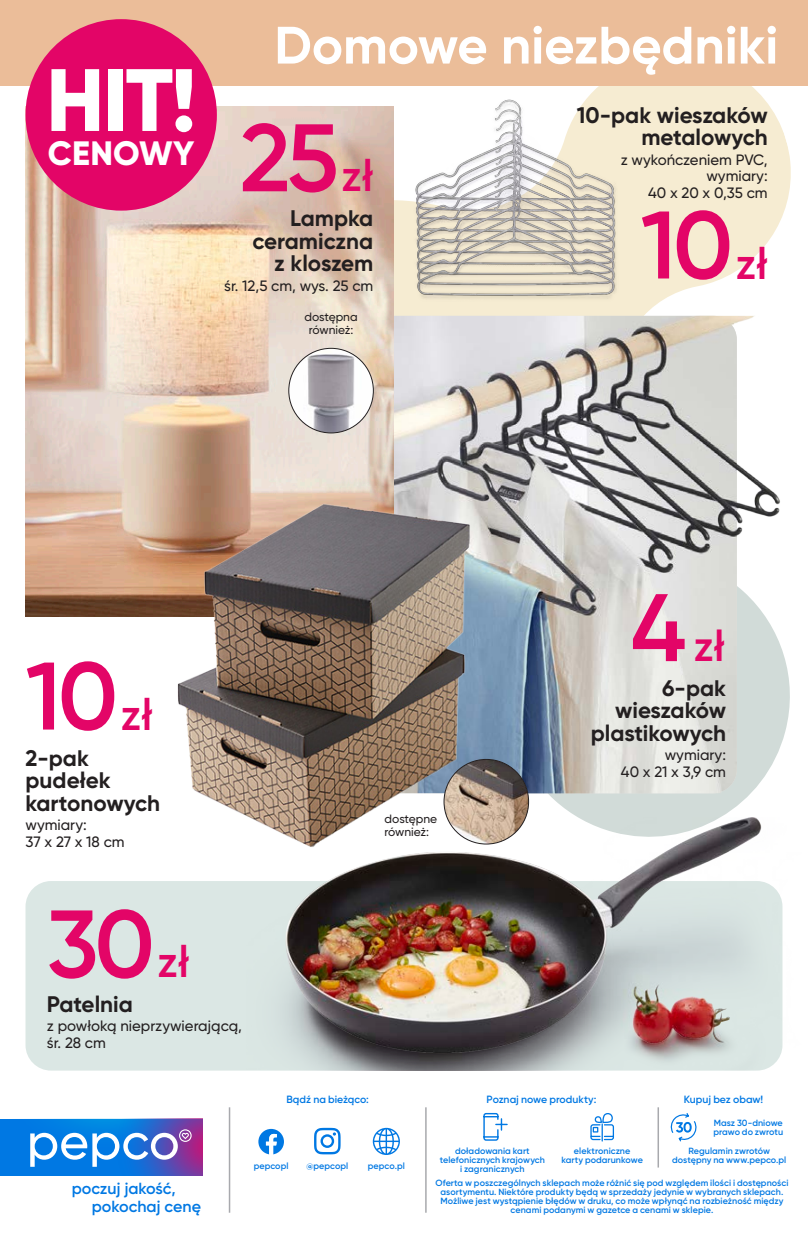
<style>
.page{position:relative;width:808px;height:1234px;background:#fff}
.page>*{position:absolute;margin:0;border:0;box-sizing:border-box;transform-origin:0 0}
.PEPCO_price{font:600 95.7px "Gilroy";letter-spacing:-.04em;color:#e30567}
.PEPCO2_price{font:600 95.7px "Gilroy";color:#e30567}
.t1{font:800 88.2px "Gilroy";color:#fff}
.belka_gilroy_12_pt{font:700 52.5px "Gilroy";color:#fff}
.t2{font:600 44.1px "Gilroy";color:#e30567}
.PEPCO2_fraction_currency{font:600 43.2px "Gilroy";color:#e30567}
.t3{font:800 33.75px "Gilroy";letter-spacing:.01em;color:#fff}
.PEPCO_name{font:700 22.5px/22.5px "Gilroy";color:#231f20;text-align:right}
.t4{font:600 16.05px/18.1px "Gilroy";letter-spacing:-.005em;color:#0078e3}
.PEPCO_descr{font:500 15px/16.8px "Gilroy";color:#231f20}
.PEPCO_descr-2{font:500 12px/13.5px "Gilroy";color:#231f20;text-align:center}
.stopka_6pt{font:600 10.5px "Gilroy";color:#0078e3}
.stopka_6pt-2{font:600 9px/9px "Gilroy";letter-spacing:.005em;color:#0078e3;text-align:center}
</style>
<div class="page">
<svg style="left:651px;top:793px;width:100px;height:24px;background:#d7e0dd"></svg>
<svg style="left:212px;top:85px;width:583px;height:231px;fill:#f6ecd2"></svg>
<div style="left:26px;top:880px;width:756px;height:190px;background:#dbe7e4;border-radius:26px"></div>
<img style="left:26px;top:106px;width:344px;height:511px">
<img style="left:124px;top:256px;width:527px;height:625px">
<img style="left:290px;top:348px;width:83px;height:85px">
<img style="left:370px;top:91px;width:282px;height:231px">
<div style="left:0;top:0;width:808px;height:85px;background:#ebbd99"></div>
<img style="left:247px;top:817px;width:526px;height:253px">
<img style="left:466px;top:316px;width:324px;height:477px">
<img style="left:444px;top:759px;width:85px;height:84px;border-radius:42px">
<svg style="left:0;top:1118px;width:203px;height:56px;background:#4583d9"></svg>
<svg style="left:483px;top:1112px;width:25px;height:29px"></svg>
<svg style="left:590px;top:1113px;width:24px;height:28px"></svg>
<svg style="left:670px;top:1113px;width:27px;height:29px"></svg>
<hr style="left:425px;top:1106px;width:2px;height:106px;background:#a8a9ad">
<hr style="left:229px;top:1106px;width:1px;height:106px;background:#a8a9ad">
<hr style="left:657px;top:1106px;width:2px;height:61px;background:#a8a9ad">
<svg style="left:314px;top:1127px;width:27px;height:27px"></svg>
<svg style="left:258px;top:1128px;width:26px;height:26px"></svg>
<svg style="left:373px;top:1127px;width:27px;height:27px"></svg>
<div style="left:26px;top:19px;width:191px;height:191px;background:#e30567;border-radius:50%"></div>
<p class="t1" style="left:46px;top:44px;width:152px">HIT!</p>
<p class="t3" style="left:48px;top:132px;width:148px">CENOWY</p>
<p class="belka_gilroy_12_pt" style="left:274px;top:12px;width:505px">Domowe niezbędniki</p>
<p class="PEPCO_price" style="left:240px;top:98px;width:100px">25</p>
<p class="t2" style="left:341px;top:148px;width:34px">zł</p>
<p class="PEPCO_name" style="left:252px;top:207px;width:122px">Lampka ceramiczna z kloszem</p>
<p class="PEPCO_descr" style="left:224px;top:277px;width:151px">śr. 12,5 cm, wys. 25 cm</p>
<p class="PEPCO_descr-2" style="left:304px;top:309px;width:55px">dostępna również:</p>
<p class="PEPCO_name" style="left:577px;top:103px;width:192px">10-pak wieszaków metalowych</p>
<p class="PEPCO_descr" style="left:621px;top:151px;width:148px;text-align:right">z wykończeniem PVC, wymiary:<br>40 x 20 x 0,35 cm</p>
<p class="PEPCO_price" style="left:641px;top:185px;width:94px">10</p>
<p class="t2" style="left:735px;top:236px;width:34px">zł</p>
<p class="PEPCO_price" style="left:26px;top:636px;width:94px">10</p>
<p class="t2" style="left:121px;top:686px;width:34px">zł</p>
<p class="PEPCO_name" style="left:26px;top:746px;width:136px;text-align:left">2-pak pudełek kartonowych</p>
<p class="PEPCO_descr" style="left:26px;top:816px;width:101px">wymiary:<br>37 x 27 x 18 cm</p>
<p class="PEPCO_price" style="left:47px;top:884px;width:109px">30</p>
<p class="t2" style="left:157px;top:934px;width:34px">zł</p>
<p class="PEPCO_descr-2" style="left:385px;top:811px;width:54px;text-align:left">dostępne również:</p>
<p class="PEPCO2_price" style="left:631px;top:568px;width:57px">4</p>
<p class="PEPCO2_fraction_currency" style="left:693px;top:619px;width:33px">zł</p>
<p class="PEPCO_name" style="left:591px;top:676px;width:137px">6-pak wieszaków plastikowych</p>
<p class="PEPCO_descr" style="left:621px;top:746px;width:106px;text-align:right">wymiary:<br>40 x 21 x 3,9 cm</p>
<p class="PEPCO_name" style="left:47px;top:992px;width:88px">Patelnia</p>
<p class="PEPCO_descr" style="left:47px;top:1017px;width:197px">z powłoką nieprzywierającą, śr. 28 cm</p>
<p class="t4" style="left:92px;top:1179px;width:111px;text-indent:-20px">poczuj jakość, pokochaj cenę</p>
<p class="stopka_6pt" style="left:286px;top:1092px;width:84px">Bądź na bieżąco:</p>
<p class="stopka_6pt" style="left:487px;top:1092px;width:111px">Poznaj nowe produkty:</p>
<p class="stopka_6pt" style="left:684px;top:1092px;width:81px">Kupuj bez obaw!</p>
<p class="stopka_6pt-2" style="left:254px;top:1160px;width:36px">pepcopl</p>
<p class="stopka_6pt-2" style="left:306px;top:1160px;width:43px">@pepcopl</p>
<p class="stopka_6pt-2" style="left:368px;top:1160px;width:39px">pepco.pl</p>
<p class="stopka_6pt-2" style="left:713px;top:1117px;width:71px;text-align:left">Masz 30-dniowe prawo do zwrotu</p>
<p class="stopka_6pt-2" style="left:440px;top:1145px;width:107px">doładowania kart telefonicznych krajowych i zagranicznych</p>
<p class="stopka_6pt-2" style="left:435px;top:1177px;width:354px">Oferta w poszczególnych sklepach może różnić się pod względem ilości i dostępności asortymentu. Niektóre produkty będą w sprzedaży jedynie w wybranych sklepach.<br>Możliwe jest wystąpienie błędów w druku, co może wpłynąć na rozbieżność między cenami podanymi w gazetce a cenami w sklepie.</p>
<p class="stopka_6pt-2" style="left:561px;top:1145px;width:83px">elektroniczne<br>karty podarunkowe</p>
<p class="stopka_6pt-2" style="left:672px;top:1145px;width:116px">Regulamin zwrotów dostępny na www.pepco.pl</p>
</div>
